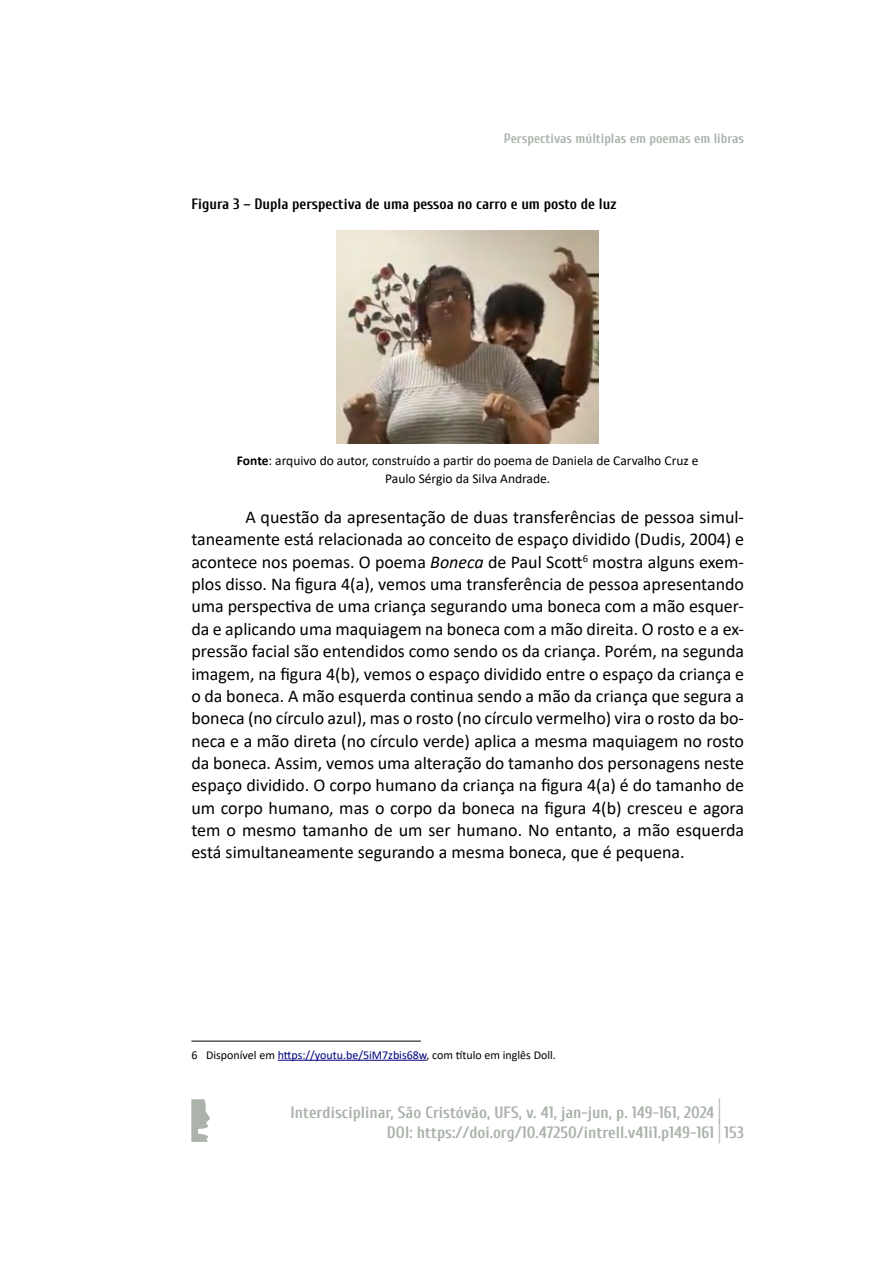
<style>
.page{position:relative;width:893px;height:1263px;background:#fff}
.page>*{position:absolute;margin:0;border:0;box-sizing:border-box;transform-origin:0 0}
.t1{font:18px/22.4px "Calibri";color:#000;text-align:justify}
.t2{font:700 16.5px/19.8px "Cuprum";color:#abb3ab}
.t3{font:700 15px "Cuprum";color:#000}
.t4{font:13.5px/18px "Calibri";color:#000;text-align:center}
.t5{font:700 13.5px "Cuprum";color:#abb3ab}
.t6{font:12px "Calibri";color:#000}
.s1{font-weight:700}
.s2{font-style:italic}
.s3{color:#000080}
.s4{font-size:28.05px}
.s5{font-size:26.4px}
</style>
<div class="page">
<svg style="left:191px;top:1099px;width:19px;height:43px"></svg>
<img style="left:337px;top:231px;width:262px;height:212px">
<hr style="left:191px;top:1041px;width:230px;height:1px;background:#000">
<hr style="left:278px;top:1060px;width:148px;height:1px;background:#000080">
<p class="t5" style="left:504px;top:128px;width:242px">Perspectivas múltiplas em poemas em libras</p>
<p class="t3" style="left:191px;top:193px;width:427px">Figura 3 – Dupla perspectiva de uma pessoa no carro e um posto de luz</p>
<p class="t4" style="left:237px;top:451px;width:463px"><span class="s1">Fonte</span>: arquivo do autor, construído a partir do poema de Daniela de Carvalho Cruz e<br>Paulo Sérgio da Silva Andrade.</p>
<p class="t1" style="left:191px;top:505px;width:554px;text-indent:54px">A questão da apresentação de duas transferências de pessoa simul&shy;taneamente está relacionada ao conceito de espaço dividido (Dudis, 2004) e acontece nos poemas. O poema <span class="s2">Boneca</span> de Paul Scott<sup>6</sup> mostra alguns exem&shy;plos disso. Na figura 4(a), vemos uma transferência de pessoa apresentando uma perspectiva de uma criança segurando uma boneca com a mão esquer&shy;da e aplicando uma maquiagem na boneca com a mão direita. O rosto e a ex&shy;pressão facial são entendidos como sendo os da criança. Porém, na segunda imagem, na figura 4(b), vemos o espaço dividido entre o espaço da criança e o da boneca. A mão esquerda continua sendo a mão da criança que segura a boneca (no círculo azul), mas o rosto (no círculo vermelho) vira o rosto da bo&shy;neca e a mão direta (no círculo verde) aplica a mesma maquiagem no rosto da boneca. Assim, vemos uma alteração do tamanho dos personagens neste espaço dividido. O corpo humano da criança na figura 4(a) é do tamanho de um corpo humano, mas o corpo da boneca na figura 4(b) cresceu e agora tem o mesmo tamanho de um ser humano. No entanto, a mão esquerda está simultaneamente segurando a mesma boneca, que é pequena.</p>
<p class="t6" style="left:191px;top:1046px;width:366px">6 Disponível em <span class="s3">https://youtu.be/5iM7zbis68w</span>, com título em inglês Doll.</p>
<p class="t2" style="left:387px;top:1101px;width:359px;text-indent:-96px">Interdisciplinar, São Cristóvão, UFS, v. 41, jan-jun, p. 149-161, 2024 <span class="s4">|<br></span>DOI: https://doi.org/10.47250/intrell.v41i1.p149-161 <span class="s5">|</span> 153</p>
</div>
